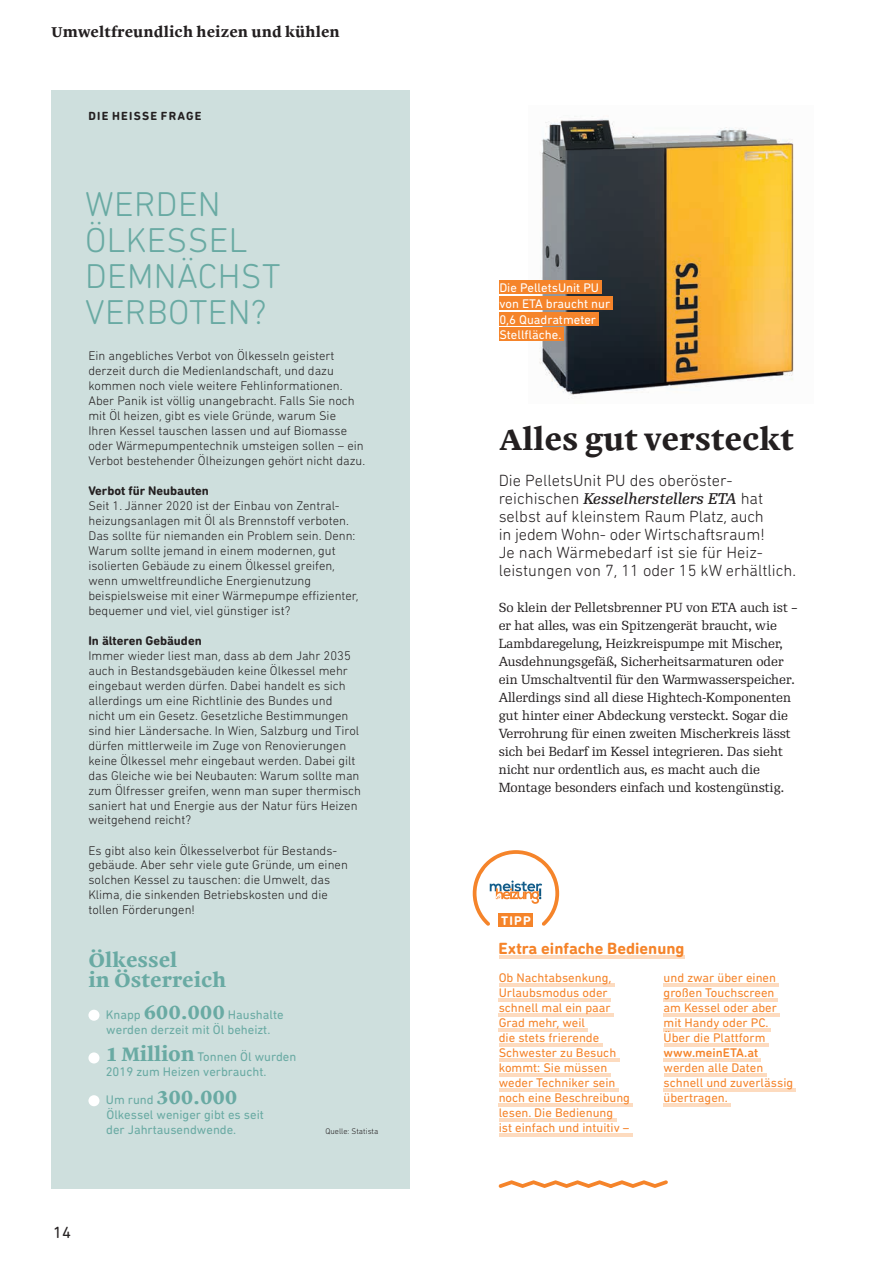
<style>
.page{position:relative;width:893px;height:1263px;background:#fff}
.page>*{position:absolute;margin:0;border:0;box-sizing:border-box;transform-origin:0 0}
.t1{font:300 35.1px/36px "DIN Next Rounded LT Pro";letter-spacing:.01em;color:#69aaa3}
.t2{font:700 30px "Malabar LTW02";color:#231f20}
.t3{font:700 19.5px/19.5px "Malabar LTW02";color:#69aaa3}
.t4{font:300 16.5px/18px "DIN Next Rounded LT Pro";color:#231f20}
.t5{font:700 16.5px "DIN Next Rounded LT Pro";color:#f5842a}
.t6{font:16.5px "DIN Next Rounded LT Pro";color:#231f20}
.t7{font:italic 15px "Re Public Text";color:#231f20}
.t8{font:700 14.25px "Malabar LTW02";letter-spacing:.01em;color:#231f20}
.t9{font:300 12.75px/15px "DIN Next Rounded LT Pro";color:#231f20}
.t10{font:12.75px/18px "Re Public";color:#231f20}
.t11{font:12.75px/15px "DIN Next Rounded LT Pro";color:#f5842a}
.t12{font:12.75px/15px "DIN Next Rounded LT Pro";color:#69aaa3}
.t13{font:12.75px/15.8px "DIN Next Rounded LT Pro";color:#fff}
.t14{font:700 12.75px "DIN Next Rounded LT Pro";color:#231f20}
.t15{font:500 12.75px "DIN Next Rounded LT Pro";color:#f5842a}
.t16{font:700 12.75px "DIN Next Rounded LT Pro";color:#fff}
.t17{font:700 12px "DIN Next Rounded LT Pro";letter-spacing:.1em;color:#231f20}
.t18{font:300 8.25px "DIN Next Rounded LT Pro";color:#231f20}
.s1{font-family:"Malabar LTW02";font-weight:700;font-size:19.5px}
.s2{font-family:"DIN Next Rounded LT Pro";font-weight:400;font-size:12.75px}
.s3{font-family:"DIN Next Rounded LT Pro";font-weight:300;font-style:normal;font-size:16.5px}
</style>
<div class="page">
<div style="left:51px;top:90px;width:358px;height:1098px;background:#cedfdd"></div>
<hr style="left:499px;top:955px;width:185px;height:3px;background:#fddbbf">
<svg style="left:473px;top:850px;width:86px;height:76px"></svg>
<img style="left:529px;top:116px;width:265px;height:281px">
<div style="left:499px;top:280px;width:103px;height:14px;background:#f5842a"></div>
<div style="left:499px;top:296px;width:114px;height:14px;background:#f5842a"></div>
<div style="left:499px;top:312px;width:100px;height:13px;background:#f5842a"></div>
<div style="left:499px;top:327px;width:65px;height:14px;background:#f5842a"></div>
<svg style="left:498px;top:1180px;width:170px;height:8px"></svg>
<div style="left:88px;top:1010px;width:11px;height:11px;background:#fff;border-radius:50%"></div>
<div style="left:88px;top:1052px;width:11px;height:11px;background:#fff;border-radius:50%"></div>
<div style="left:88px;top:1095px;width:11px;height:11px;background:#fff;border-radius:50%"></div>
<hr style="left:499px;top:983px;width:115px;height:3px;background:#fddbbf">
<hr style="left:499px;top:998px;width:112px;height:3px;background:#fddbbf">
<hr style="left:499px;top:1013px;width:115px;height:3px;background:#fddbbf">
<hr style="left:499px;top:1028px;width:89px;height:3px;background:#fddbbf">
<hr style="left:499px;top:1043px;width:103px;height:3px;background:#fddbbf">
<hr style="left:499px;top:1058px;width:120px;height:3px;background:#fddbbf">
<hr style="left:499px;top:1073px;width:111px;height:3px;background:#fddbbf">
<hr style="left:499px;top:1088px;width:120px;height:3px;background:#fddbbf">
<hr style="left:499px;top:1103px;width:134px;height:3px;background:#fddbbf">
<hr style="left:499px;top:1118px;width:117px;height:3px;background:#fddbbf">
<hr style="left:499px;top:1133px;width:134px;height:3px;background:#fddbbf">
<hr style="left:664px;top:983px;width:115px;height:3px;background:#fddbbf">
<hr style="left:664px;top:998px;width:114px;height:3px;background:#fddbbf">
<hr style="left:664px;top:1013px;width:116px;height:3px;background:#fddbbf">
<hr style="left:664px;top:1028px;width:107px;height:3px;background:#fddbbf">
<hr style="left:664px;top:1043px;width:104px;height:3px;background:#fddbbf">
<hr style="left:664px;top:1058px;width:97px;height:3px;background:#fddbbf">
<hr style="left:664px;top:1073px;width:102px;height:3px;background:#fddbbf">
<hr style="left:664px;top:1088px;width:132px;height:3px;background:#fddbbf">
<hr style="left:664px;top:1103px;width:67px;height:3px;background:#fddbbf">
<p class="t8" style="left:51px;top:21px;width:290px">Umweltfreundlich heizen und kühlen</p>
<p class="t17" style="left:88px;top:109px;width:115px">DIE HEISSE FRAGE</p>
<h1 class="t1" style="left:85px;top:186px;width:197px">WERDEN<br>ÖLKESSEL<br>DEMNÄCHST<br>VERBOTEN?</h1>
<p class="t9" style="left:88px;top:348px;width:278px">Ein angebliches Verbot von Ölkesseln geistert derzeit durch die Medienlandschaft, und dazu kommen noch viele weitere Fehlinformationen.<br>Aber Panik ist völlig unangebracht. Falls Sie noch mit Öl heizen, gibt es viele Gründe, warum Sie Ihren Kessel tauschen lassen und auf Biomasse oder Wärmepumpentechnik umsteigen sollen – ein Verbot bestehender Ölheizungen gehört nicht dazu.</p>
<p class="t14" style="left:88px;top:483px;width:122px">Verbot für Neubauten</p>
<p class="t9" style="left:88px;top:498px;width:271px">Seit 1. Jänner 2020 ist der Einbau von Zentral&shy;heizungs anlagen mit Öl als Brennstoff verboten.<br>Das sollte für niemanden ein Problem sein. Denn:<br>Warum sollte jemand in einem modernen, gut isolierten Gebäude zu einem Öl kessel greifen, wenn umweltfreundliche Energie nutzung beispiels weise mit einer Wärmepumpe effizienter, bequemer und viel, viel günstiger ist?</p>
<p class="t14" style="left:88px;top:633px;width:115px">In älteren Gebäuden</p>
<p class="t9" style="left:88px;top:647px;width:274px">Immer wieder liest man, dass ab dem Jahr 2035 auch in Bestandsgebäuden keine Ölkessel mehr eingebaut werden dürfen. Dabei handelt es sich allerdings um eine Richtlinie des Bundes und nicht um ein Gesetz. Gesetzliche Bestimmungen sind hier Ländersache. In Wien, Salzburg und Tirol dürfen mittlerweile im Zuge von Renovierungen keine Ölkessel mehr eingebaut werden. Dabei gilt das Gleiche wie bei Neubauten: Warum sollte man zum Ölfresser greifen, wenn man super thermisch saniert hat und Energie aus der Natur fürs Heizen weitgehend reicht?</p>
<p class="t9" style="left:88px;top:842px;width:261px">Es gibt also kein Ölkesselverbot für Bestands&shy;gebäude. Aber sehr viele gute Gründe, um einen solchen Kessel zu tauschen: die Umwelt, das Klima, die sinkenden Betriebskosten und die tollen Förderungen!</p>
<h3 class="t3" style="left:89px;top:950px;width:139px">Ölkessel<br>in Österreich</h3>
<p class="t12" style="left:106px;top:1007px;width:179px">Knapp <span class="s1">600.000</span> Haushalte werden derzeit mit Öl beheizt.</p>
<p class="t12" style="left:106px;top:1049px;width:192px"><span class="s1">1Million</span> Tonnen Öl wurden<br>2019 zum Heizen verbraucht.</p>
<h3 class="t3" style="left:106px;top:1087px;width:133px"><span class="s2">Um rund</span> 300.000</h3>
<p class="t12" style="left:106px;top:1107px;width:159px">Ölkessel weniger gibt es seit der Jahrtausendwende.</p>
<p class="t18" style="left:325px;top:1126px;width:54px">Quelle: Statista</p>
<p class="t6" style="left:53px;top:1223px;width:19px">14</p>
<p class="t13" style="left:499px;top:280px;width:112px">Die PelletsUnit PU von ETA braucht nur<br>0,6 Quadratmeter<br>Stellfläche.</p>
<h2 class="t2" style="left:499px;top:418px;width:296px">Alles gut versteckt</h2>
<p class="t4" style="left:499px;top:471px;width:235px">Die PelletsUnit PU des oberöster-</p>
<p class="t7" style="left:499px;top:490px;width:266px"><span class="s3">reichischen</span> Kessel herstellers ETA <span class="s3">hat</span></p>
<p class="t4" style="left:499px;top:507px;width:299px">selbst auf kleinstem Raum Platz, auch<br>in jedem Wohn- oder Wirtschafts raum!<br>Je nach Wärmebedarf ist sie für Heiz&shy;leistungen von 7, 11 oder 15 kW erhältlich.</p>
<p class="t10" style="left:499px;top:598px;width:300px">So klein der Pelletsbrenner PU von ETA auch ist – er hat alles, was ein Spitzengerät braucht, wie Lambdaregelung, Heizkreispumpe mit Mischer, Ausdehnungsgefäß, Sicherheitsarmaturen oder ein Umschaltventil für den Warmwasser speicher.<br>Allerdings sind all diese Hightech-Komponenten gut hinter einer Abdeckung versteckt. Sogar die Ver rohrung für einen zweiten Mischerkreis lässt sich bei Bedarf im Kessel integrieren. Das sieht nicht nur ordentlich aus, es macht auch die Montage besonders einfach und kostengünstig.</p>
<p class="t16" style="left:501px;top:913px;width:31px">TIPP</p>
<p class="t5" style="left:499px;top:938px;width:187px">Extra einfache Bedienung</p>
<p class="t11" style="left:499px;top:970px;width:133px">Ob Nachtabsenkung,<br>Urlaubsmodus oder schnell mal ein paar<br>Grad mehr, weil<br>die stets frierende<br>Schwester zu Besuch kommt: Sie müssen weder Techniker sein noch eine Beschreibung lesen. Die Bedienung<br>ist einfach und intuitiv –</p>
<p class="t11" style="left:664px;top:970px;width:115px">und zwar über einen großen Touchscreen am Kessel oder aber mit Handy oder PC.<br>Über die Plattform</p>
<p class="t15" style="left:664px;top:1045px;width:96px">www.meinETA.at</p>
<p class="t11" style="left:664px;top:1060px;width:131px">werden alle Daten schnell und zuverlässig übertragen.</p>
</div>
